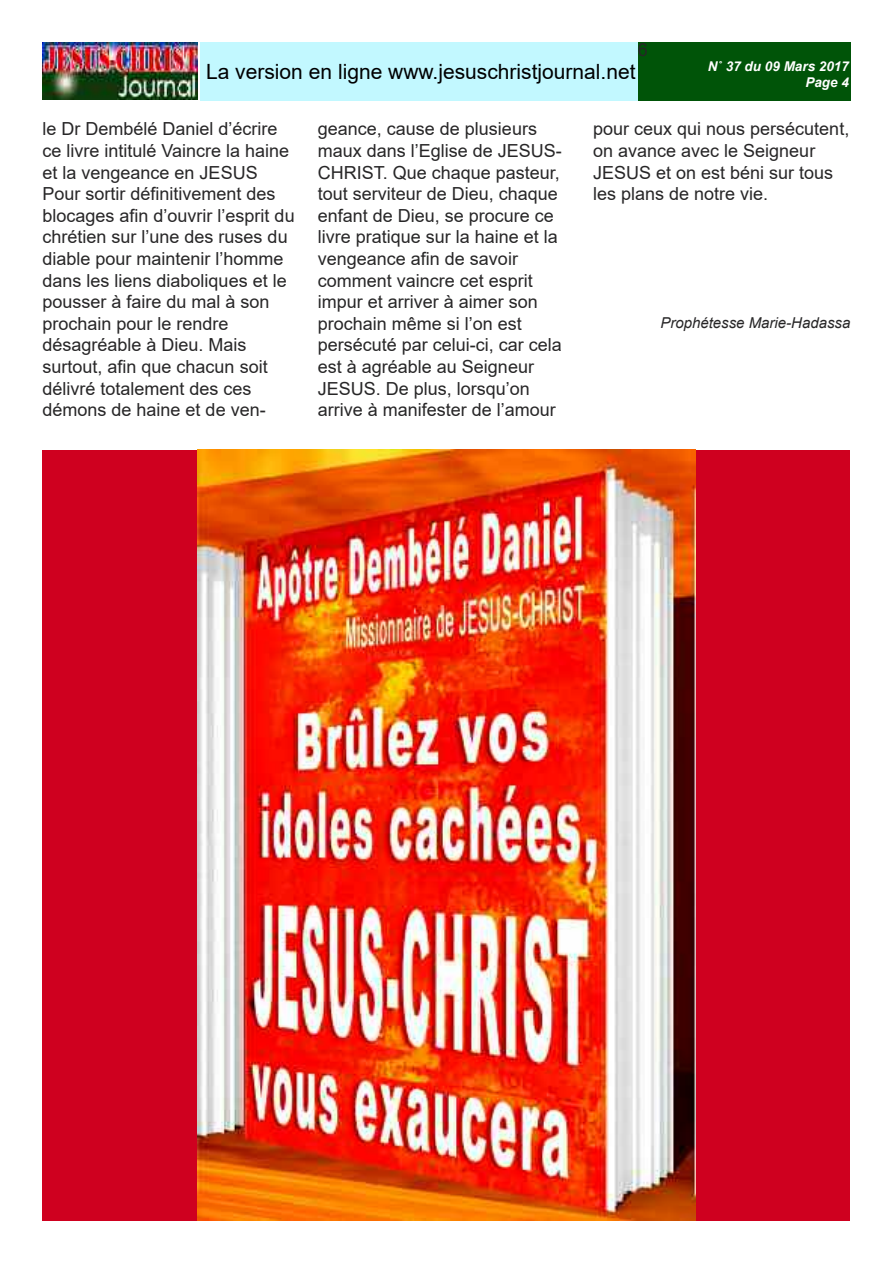
<style>
.page{position:relative;width:893px;height:1263px;background:#fff}
.page>*{position:absolute;margin:0;border:0;box-sizing:border-box;transform-origin:0 0}
.t1{font:21px "Arial";color:#000}
.t2{font:18px/21.6px "Arial";color:#272627}
.t3{font:italic 15px "Arial";color:#272627}
.t4{font:italic 700 13.5px/16.2px "Arial";color:#fff;text-align:right}
</style>
<div class="page">
<div style="left:200px;top:43px;width:442px;height:58px;background:#c2f8ff"></div>
<img style="left:43px;top:43px;width:155px;height:57px">
<div style="left:638px;top:43px;width:212px;height:58px;background:#005408"></div>
<div style="left:43px;top:450px;width:807px;height:770px;background:#cf001f"></div>
<img style="left:198px;top:450px;width:497px;height:770px">
<p class="t2" style="left:638px;top:39px;width:12px">6</p>
<p class="t1" style="left:206px;top:60px;width:431px">La version en ligne www.jesuschristjournal.net</p>
<p class="t4" style="left:708px;top:58px;width:143px">N˚ 37 du 09 Mars 2017<br>Page 4</p>
<p class="t2" style="left:43px;top:118px;width:254px">le Dr Dembélé Daniel d’écrire ce livre intitulé Vaincre la haine et la vengeance en JESUS<br>Pour sortir définitivement des blocages afin d’ouvrir l’esprit du chrétien sur l’une des ruses du diable pour maintenir l’homme dans les liens diaboliques et le pousser à faire du mal à son prochain pour le rendre désagréable à Dieu. Mais surtout, afin que chacun soit délivré totalement des ces démons de haine et de ven-</p>
<p class="t2" style="left:318px;top:118px;width:246px">geance, cause de plusieurs maux dans l’Eglise de JESUS-<br>CHRIST. Que chaque pasteur, tout serviteur de Dieu, chaque enfant de Dieu, se procure ce livre pratique sur la haine et la vengeance afin de savoir comment vaincre cet esprit impur et arriver à aimer son prochain même si l’on est persécuté par celui-ci, car cela est à agréable au Seigneur<br>JESUS. De plus, lorsqu’on arrive à manifester de l’amour</p>
<p class="t2" style="left:593px;top:118px;width:258px">pour ceux qui nous persécutent, on avance avec le Seigneur<br>JESUS et on est béni sur tous les plans de notre vie.</p>
<p class="t3" style="left:660px;top:314px;width:192px">Prophétesse Marie-Hadassa</p>
</div>
